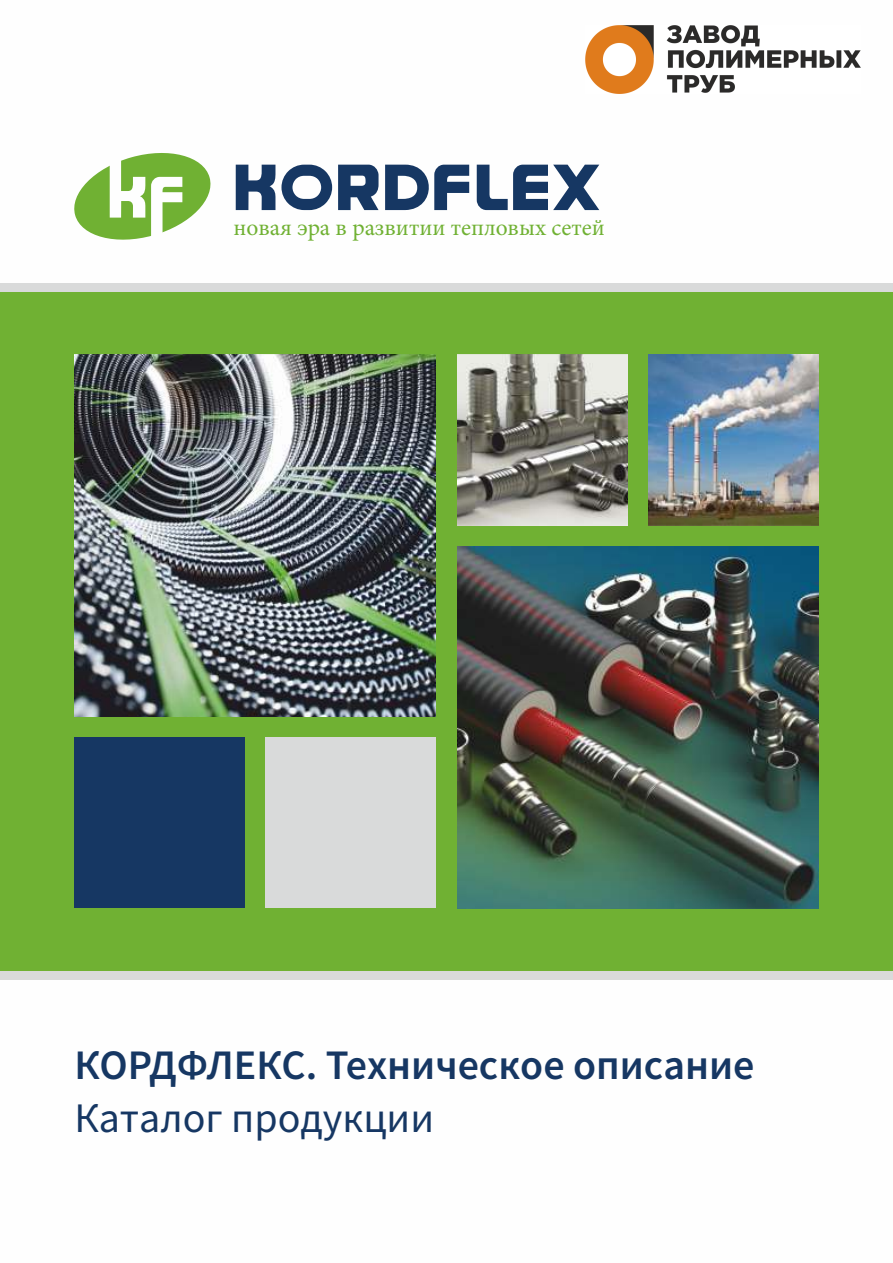
<style>
.page{position:relative;width:893px;height:1263px;background:#fff}
.page>*{position:absolute;margin:0;border:0;box-sizing:border-box;transform-origin:0 0}
.t1{font:600 42px "Source Sans Pro";color:#163763}
.t2{font:42px "Source Sans Pro";color:#163763}
.t3{font:23.55px "Minion Pro";color:#70b133}
</style>
<div class="page">
<div style="left:0;top:291px;width:893px;height:681px;background:#70b133"></div>
<div style="left:266px;top:738px;width:170px;height:170px;background:#d9dada"></div>
<div style="left:74px;top:738px;width:170px;height:170px;background:#163763"></div>
<div style="left:0;top:283px;width:893px;height:8px;background:#d9dada"></div>
<div style="left:0;top:972px;width:893px;height:8px;background:#d9dada"></div>
<img style="left:75px;top:355px;width:361px;height:361px">
<img style="left:457px;top:546px;width:361px;height:362px">
<img style="left:648px;top:355px;width:170px;height:170px">
<svg style="left:385px;top:165px;width:84px;height:45px"></svg>
<svg style="left:236px;top:165px;width:96px;height:45px"></svg>
<svg style="left:338px;top:165px;width:41px;height:45px"></svg>
<svg style="left:477px;top:165px;width:122px;height:45px"></svg>
<svg style="left:74px;top:153px;width:137px;height:87px"></svg>
<img style="left:457px;top:355px;width:170px;height:170px">
<img style="left:586px;top:25px;width:274px;height:68px">
<p class="t3" style="left:234px;top:211px;width:373px">новая эра в развитии тепловых сетей</p>
<h1 class="t1" style="left:74px;top:1048px;width:681px">КОРДФЛЕКС. Техническое описание</h1>
<h1 class="t2" style="left:74px;top:1100px;width:361px">Каталог продукции</h1>
</div>
